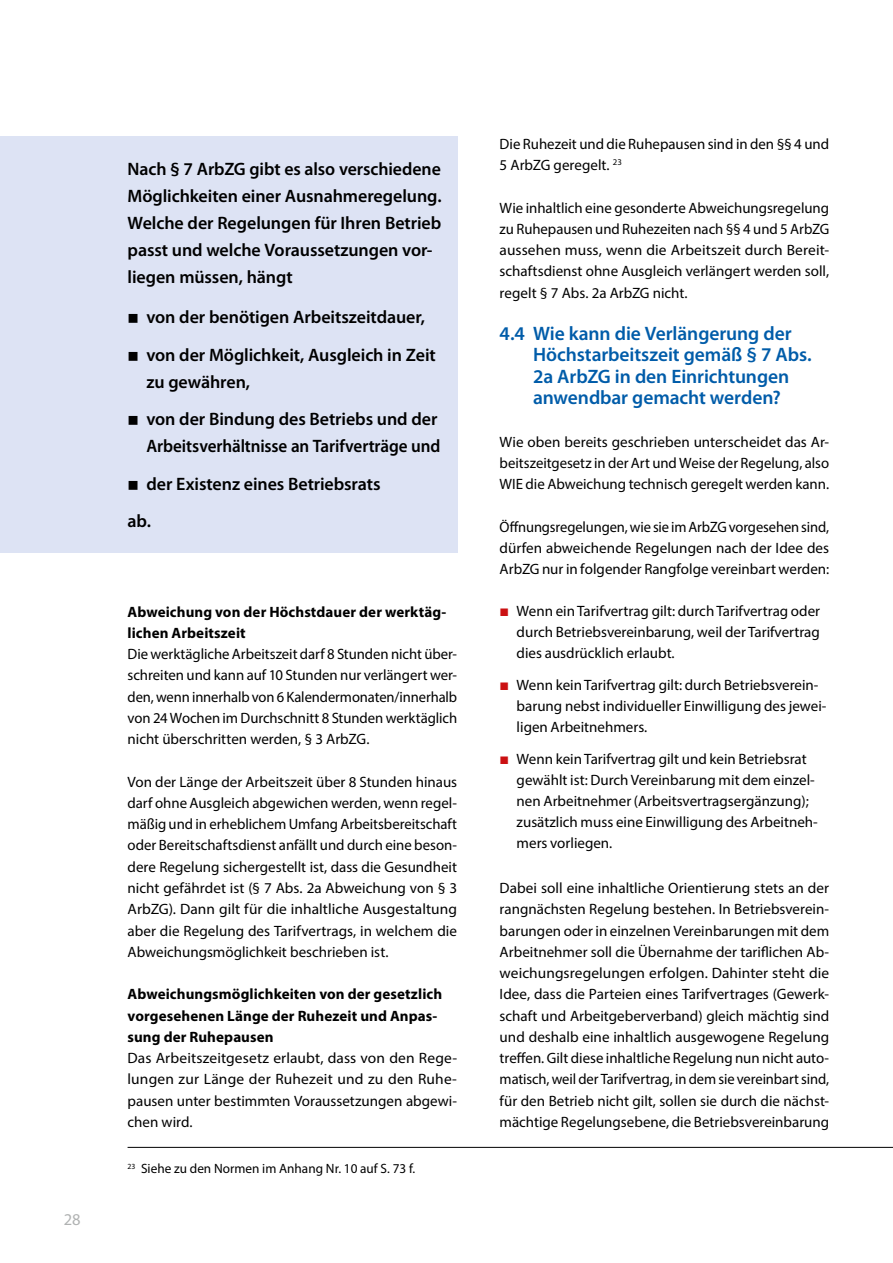
<style>
.page{position:relative;width:893px;height:1263px;background:#fff}
.page>*{position:absolute;margin:0;border:0;box-sizing:border-box;transform-origin:0 0}
.t1{font:600 19.5px/21.3px "Myriad Pro";letter-spacing:-.005em;color:#005ca9}
.t2{font:600 18px/27px "Myriad Pro";letter-spacing:-.005em;color:#000}
.t3{font:16.5px "Myriad Pro";color:#b0b2b2}
.t4{font:15px/21.3px "Myriad Pro";color:#000;text-align:justify}
.t5{font:700 15px/21.3px "Myriad Pro";letter-spacing:.005em;color:#000}
.t6{font:13.5px "Myriad Pro";color:#000}
</style>
<div class="page">
<div style="left:0;top:136px;width:457px;height:417px;background:#dde3f4"></div>
<hr style="left:128px;top:1147px;width:765px;height:1px;background:#000">
<hr style="left:892px;top:625px;width:1px;height:225px;background:#dde3f4">
<p class="t3" style="left:64px;top:1210px;width:18px">28</p>
<p class="t2" style="left:128px;top:155px;width:316px">Nach § 7 ArbZG gibt es also verschiedene Möglichkeiten einer Ausnahmeregelung.<br>Welche der Regelungen für Ihren Betrieb passt und welche Voraussetzungen vor&shy;liegen müssen, hängt</p>
<p class="t2" style="left:128px;top:303px;width:299px">■ von der benötigen Arbeitszeitdauer,</p>
<p class="t2" style="left:146px;top:340px;width:291px;text-indent:-19px">■ von der Möglichkeit, Ausgleich in Zeit zu gewähren,</p>
<p class="t2" style="left:128px;top:405px;width:314px;text-align:right">■ von der Bindung des Betriebs und der<br>Arbeitsverhältnisse an Tarifverträge und</p>
<p class="t2" style="left:128px;top:464px;width:255px;line-height:37.7px">■ der Existenz eines Betriebsrats ab.</p>
<p class="t5" style="left:128px;top:600px;width:320px">Abweichung von der Höchstdauer der werktäg&shy;lichen Arbeitszeit</p>
<p class="t4" style="left:128px;top:643px;width:331px">Die werktägliche Arbeitszeit darf 8 Stunden nicht über&shy;schreiten und kann auf 10 Stunden nur verlängert wer&shy;den, wenn innerhalb von 6 Kalendermonaten/innerhalb von 24 Wochen im Durchschnitt 8 Stunden werktäglich nicht überschritten werden, § 3 ArbZG.</p>
<p class="t4" style="left:128px;top:771px;width:331px">Von der Länge der Arbeitszeit über 8 Stunden hinaus darf ohne Ausgleich abgewichen werden, wenn regel&shy;mäßig und in erheblichem Umfang Arbeitsbereitschaft oder Bereitschaftsdienst anfällt und durch eine beson&shy;dere Regelung sichergestellt ist, dass die Gesundheit nicht gefährdet ist (§ 7 Abs. 2a Abweichung von § 3<br>ArbZG). Dann gilt für die inhaltliche Ausgestaltung aber die Regelung des Tarifvertrags, in welchem die Abweichungsmöglichkeit beschrieben ist.</p>
<p class="t5" style="left:128px;top:983px;width:316px">Abweichungsmöglichkeiten von der gesetzlich vorgesehenen Länge der Ruhezeit und Anpas&shy;sung der Ruhepausen</p>
<p class="t4" style="left:128px;top:1047px;width:331px">Das Arbeitszeitgesetz erlaubt, dass von den Rege&shy;lungen zur Länge der Ruhezeit und zu den Ruhe&shy;pausen unter bestimmten Voraussetzungen abgewi&shy;chen wird.</p>
<p class="t6" style="left:128px;top:1160px;width:289px"><sup>23</sup> Siehe zu den Normen im Anhang Nr. 10 auf S. 73 f.</p>
<p class="t4" style="left:500px;top:133px;width:331px">Die Ruhezeit und die Ruhepausen sind in den §§ 4 und<br>5 ArbZG geregelt. <sup>23</sup></p>
<p class="t4" style="left:500px;top:197px;width:331px">Wie inhaltlich eine gesonderte Abweichungsregelung zu Ruhepausen und Ruhezeiten nach §§ 4 und 5 ArbZG aussehen muss, wenn die Arbeitszeit durch Bereit&shy;schaftsdienst ohne Ausgleich verlängert werden soll, regelt § 7 Abs. 2a ArbZG nicht.</p>
<h1 class="t1" style="left:533px;top:322px;width:280px;text-indent:-33px">4.4 Wie kann die Verlängerung der<br>Höchstarbeitszeit gemäß § 7 Abs.<br>2a ArbZG in den Einrichtungen anwendbar gemacht werden?</h1>
<p class="t4" style="left:500px;top:431px;width:331px">Wie oben bereits geschrieben unterscheidet das Ar&shy;beitszeitgesetz in der Art und Weise der Regelung, also WIE die Abweichung technisch geregelt werden kann.</p>
<p class="t4" style="left:500px;top:516px;width:331px">Öffnungsregelungen, wie sie im ArbZG vorgesehen sind, dürfen abweichende Regelungen nach der Idee des ArbZG nur in folgender Rangfolge vereinbart werden:</p>
<p class="t4" style="left:517px;top:601px;width:305px">Wenn ein Tarifvertrag gilt: durch Tarifvertrag oder durch Betriebsvereinbarung, weil der Tarifvertrag dies ausdrücklich erlaubt.</p>
<p class="t4" style="left:517px;top:674px;width:311px;text-align:left">Wenn kein Tarifvertrag gilt: durch Betriebsverein&shy;barung nebst individueller Einwilligung des jewei&shy;ligen Arbeitnehmers.</p>
<p class="t4" style="left:517px;top:748px;width:303px;text-align:left">Wenn kein Tarifvertrag gilt und kein Betriebsrat gewählt ist: Durch Vereinbarung mit dem einzel&shy;nen Arbeitnehmer (Arbeitsvertragsergänzung); zusätzlich muss eine Einwilligung des Arbeitneh&shy;mers vorliegen.</p>
<p class="t4" style="left:500px;top:877px;width:331px">Dabei soll eine inhaltliche Orientierung stets an der rangnächsten Regelung bestehen. In Betriebsverein&shy;barungen oder in einzelnen Vereinbarungen mit dem Arbeitnehmer soll die Übernahme der tariflichen Ab&shy;weichungsregelungen erfolgen. Dahinter steht die Idee, dass die Parteien eines Tarifvertrages (Gewerk&shy;schaft und Arbeitgeberverband) gleich mächtig sind und deshalb eine inhaltlich ausgewogene Regelung treffen. Gilt diese inhaltliche Regelung nun nicht auto&shy;matisch, weil der Tarifvertrag, in dem sie vereinbart sind, für den Betrieb nicht gilt, sollen sie durch die nächst&shy;mächtige Regelungsebene, die Betriebsvereinbarung</p>
</div>
